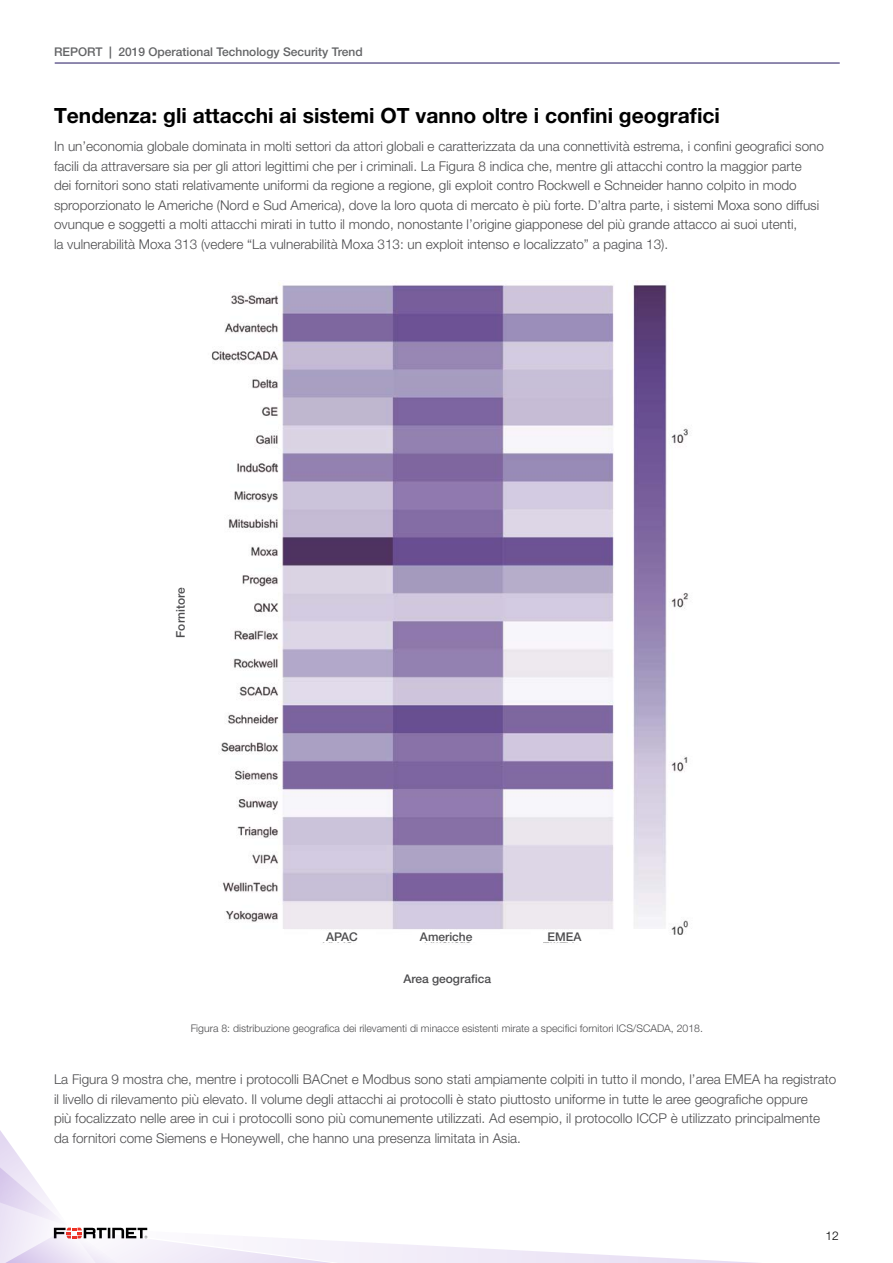
<style>
.page{position:relative;width:893px;height:1263px;background:#fff}
.page>*{position:absolute;margin:0;border:0;box-sizing:border-box;transform-origin:0 0}
.t1{font:700 21px "Helvetica Neue LT Pro";color:#000}
.t2{font:300 13.5px/19.5px "Helvetica Neue LT Pro";color:#4d4d4f}
.t3{font:500 12px "Helvetica Neue LT Pro";color:#636466}
.t4{font:500 12px "Helvetica Neue LT Pro";color:#4d4d4f}
.t5{font:300 12px "Helvetica Neue LT Pro";color:#000}
.t6{font:300 10.5px "Helvetica Neue LT Pro";color:#4d4d4f}
.s1{font-weight:700}
</style>
<div class="page">
<hr style="left:55px;top:63px;width:785px;height:1px;background:#21145f">
<svg style="left:0;top:1130px;width:757px;height:133px"></svg>
<img style="left:211px;top:280px;width:478px;height:664px">
<div style="left:412px;top:932px;width:68px;height:10px;background:#fff"></div>
<div style="left:308px;top:932px;width:68px;height:10px;background:#fff"></div>
<div style="left:531px;top:932px;width:67px;height:10px;background:#fff"></div>
<p class="t3" style="left:54px;top:44px;width:310px">REPORT <span class="s1">|</span> 2019 Operational Technology Security Trend</p>
<h1 class="t1" style="left:54px;top:103px;width:667px">Tendenza: gli attacchi ai sistemi OT vanno oltre i confini geografici</h1>
<p class="t2" style="left:54px;top:137px;width:771px">In un’economia globale dominata in molti settori da attori globali e caratterizzata da una connettività estrema, i confini geografici sono facili da attraversare sia per gli attori legittimi che per i criminali. La Figura 8 indica che, mentre gli attacchi contro la maggior parte<br>dei fornitori sono stati relativamente uniformi da regione a regione, gli exploit contro Rockwell e Schneider hanno colpito in modo sproporzionato le Americhe (Nord e Sud America), dove la loro quota di mercato è più forte. D’altra parte, i sistemi Moxa sono diffusi ovunque e soggetti a molti attacchi mirati in tutto il mondo, nonostante l’origine giapponese del più grande attacco ai suoi utenti,<br>la vulnerabilità Moxa 313 (vedere “La vulnerabilità Moxa 313: un exploit intenso e localizzato” a pagina 13).</p>
<p class="t4" style="left:173px;top:638px;width:52px;rotate:-90deg">Fornitore</p>
<p class="t4" style="left:326px;top:929px;width:33px">APAC</p>
<p class="t4" style="left:420px;top:929px;width:54px">Americhe</p>
<p class="t4" style="left:548px;top:929px;width:35px">EMEA</p>
<p class="t4" style="left:403px;top:971px;width:89px">Area geografica</p>
<p class="t6" style="left:191px;top:1022px;width:514px">Figura 8: distribuzione geografica dei rilevamenti di minacce esistenti mirate a specifici fornitori ICS/SCADA, 2018.</p>
<p class="t2" style="left:54px;top:1069px;width:784px">La Figura 9 mostra che, mentre i protocolli BACnet e Modbus sono stati ampiamente colpiti in tutto il mondo, l’area EMEA ha registrato il livello di rilevamento più elevato. Il volume degli attacchi ai protocolli è stato piuttosto uniforme in tutte le aree geografiche oppure<br>più focalizzato nelle aree in cui i protocolli sono più comunemente utilizzati. Ad esempio, il protocollo ICCP è utilizzato principalmente da fornitori come Siemens e Honeywell, che hanno una presenza limitata in Asia.</p>
<p class="t5" style="left:826px;top:1229px;width:15px">12</p>
</div>
